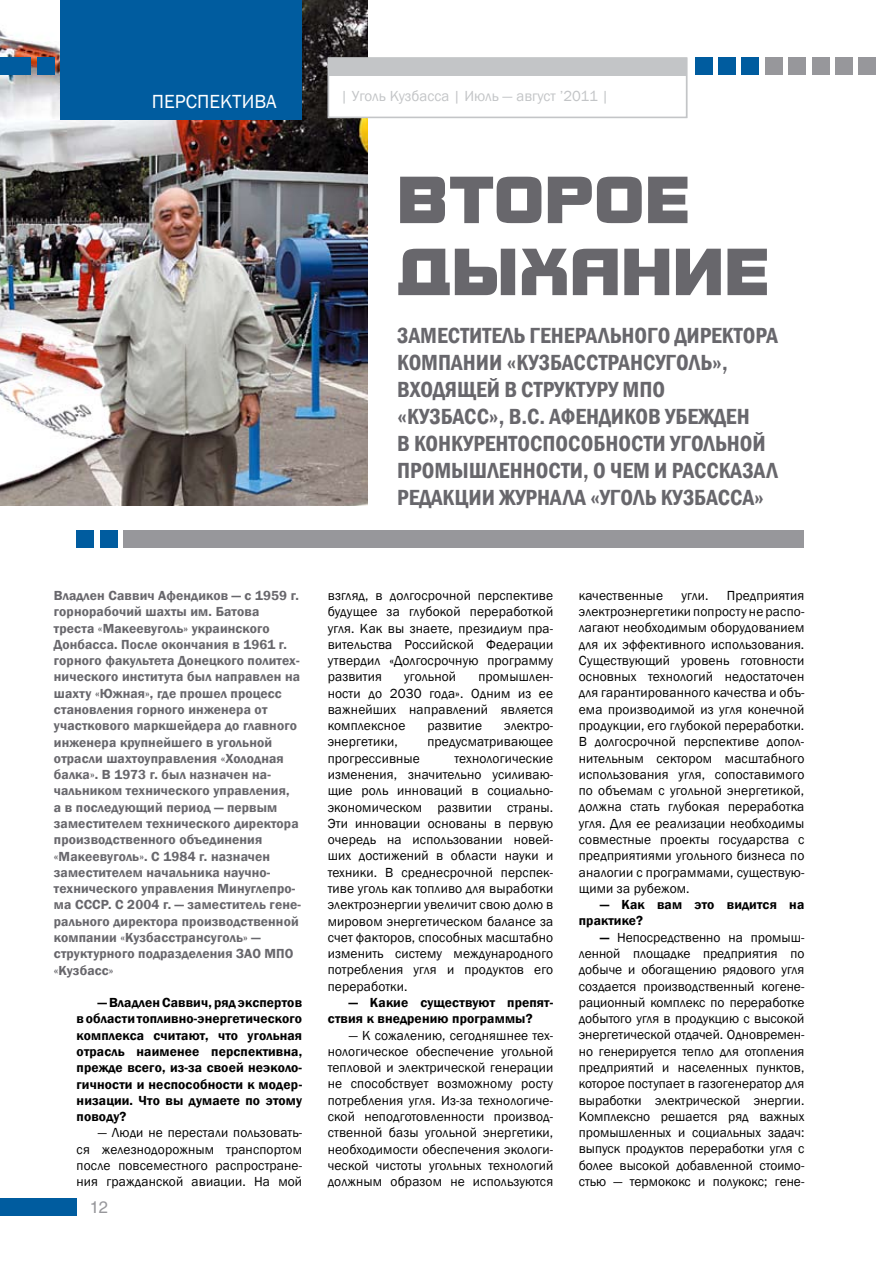
<style>
.page{position:relative;width:881px;height:1263px;background:#fff}
.page>*{position:absolute;margin:0;border:0;box-sizing:border-box;transform-origin:0 0}
.t1{font:600 condensed 22.5px/27px "Franklin Gothic";color:#68676c}
.t2{font:19.5px "Franklin Gothic";color:#fff}
.t3{font:16.5px "Helios";color:#97979b}
.t4{font:15px "Franklin Gothic";color:#c3c5c7}
.t5{font:13.5px/16.4px "Franklin Gothic";letter-spacing:.01em;color:#000;text-align:justify}
.t6{font:600 13.5px/16.4px "Franklin Gothic";letter-spacing:.01em;color:#68676c}
.t7{font:600 13.5px/16.4px "Franklin Gothic";letter-spacing:.01em;color:#000}
.s1{font-weight:600}
</style>
<div class="page">
<img style="left:0;top:0;width:367px;height:505px">
<div style="left:327px;top:57px;width:360px;height:61px;background:#fff;border:2px solid #c3c5c7"></div>
<div style="left:858px;top:58px;width:17px;height:17px;background:#97979b"></div>
<div style="left:327px;top:59px;width:359px;height:17px;background:#c3c5c7"></div>
<div style="left:0;top:1198px;width:77px;height:17px;background:#005c9f"></div>
<div style="left:835px;top:58px;width:17px;height:17px;background:#97979b"></div>
<div style="left:811px;top:58px;width:17px;height:17px;background:#97979b"></div>
<div style="left:788px;top:58px;width:17px;height:17px;background:#97979b"></div>
<div style="left:765px;top:58px;width:17px;height:17px;background:#97979b"></div>
<div style="left:741px;top:58px;width:17px;height:17px;background:#005c9f"></div>
<div style="left:718px;top:58px;width:17px;height:17px;background:#005c9f"></div>
<div style="left:694px;top:58px;width:17px;height:17px;background:#005c9f"></div>
<div style="left:37px;top:58px;width:17px;height:17px;background:#005c9f"></div>
<div style="left:0;top:58px;width:30px;height:17px;background:#005c9f"></div>
<div style="left:60px;top:1px;width:242px;height:119px;background:#005c9f"></div>
<svg style="left:398px;top:249px;width:368px;height:46px"></svg>
<svg style="left:400px;top:177px;width:287px;height:46px"></svg>
<div style="left:123px;top:531px;width:681px;height:17px;background:#97979b"></div>
<div style="left:100px;top:531px;width:17px;height:17px;background:#005c9f"></div>
<div style="left:77px;top:531px;width:17px;height:17px;background:#005c9f"></div>
<h2 class="t2" style="left:152px;top:89px;width:126px">Персп ектива</h2>
<p class="t4" style="left:340px;top:87px;width:270px">| Уголь Кузбасса | Июль — август ’2011 |</p>
<p class="t1" style="left:397px;top:322px;width:382px">Заместитель генерального директора компании «Кузбасстрансуголь», входящей в структуру МПО<br>«Кузбасс», В.С. Афендиков убежден<br>в конкурентоспособности угольной промышленности, о чем и рассказал редакции журнала «Уголь Кузбасса»</p>
<p class="t6" style="left:54px;top:587px;width:248px">Владлен Саввич Афендиков — с 1959 г. горнорабочий шахты им. Батова треста «Макеевуголь» украинского Донбасса. После окончания в 1961 г. горного факультета Донецкого политех&shy;нического института был направлен на шахту «Южная», где прошел процесс становления горного инженера от участкового маркшейдера до главного инженера крупнейшего в угольной отрасли шахтоуправления «Холодная балка». В 1973 г. был назначен на&shy;чальником технического управления,<br>а в последующий период — первым заместителем технического директора производственного объединения «Макеевуголь». С 1984 г. назначен заместителем начальника научно&shy;технического управления Минуглепро&shy;ма СССР. С 2004 г. — заместитель гене&shy;рального директора производственной компании «Кузбасстрансуголь» — структурного подразделения ЗАО МПО «Кузбасс»</p>
<p class="t7" style="left:77px;top:995px;width:227px;text-align:justify;text-indent:21px">— Владлен Саввич, ряд экспертов в области топливно-энергетического комплекса считают, что угольная отрасль наименее перспективна, прежде всего, из-за своей неэколо&shy;гичности и неспособности к модер&shy;низации. Что вы думаете по этому поводу?</p>
<p class="t5" style="left:77px;top:1125px;width:227px;text-indent:21px">— Люди не перестали пользовать&shy;ся железнодорожным транспортом после повсеместного распростране&shy;ния гражданской авиации. На мой</p>
<p class="t3" style="left:90px;top:1197px;width:20px">12</p>
<p class="t5" style="left:327px;top:587px;width:227px">взгляд, в долгосрочной перспективе будущее за глубокой переработкой угля. Как вы знаете, президиум пра&shy;вительства Российской Федерации утвердил «Долгосрочную программу развития</p>
<p class="t5" style="left:404px;top:669px;width:53px">угольной</p>
<p class="t5" style="left:327px;top:669px;width:227px;text-indent:150px">промышлен&shy;ности до 2030 года». Одним из ее важнейших направлений является комплексное</p>
<p class="t5" style="left:427px;top:718px;width:56px">развитие</p>
<p class="t5" style="left:504px;top:718px;width:51px">электро-</p>
<p class="t5" style="left:327px;top:734px;width:71px">энергетики,</p>
<p class="t5" style="left:427px;top:734px;width:127px">предусматривающее</p>
<p class="t5" style="left:327px;top:750px;width:94px">прогрессивные</p>
<p class="t5" style="left:327px;top:750px;width:227px;text-indent:127px">технологические изменения, значительно усиливаю&shy;щие роль инноваций в социально&shy;экономическом развитии страны.<br>Эти инновации основаны в первую очередь на использовании новей&shy;ших достижений в области науки и техники. В среднесрочной перспек&shy;тиве уголь как топливо для выработки электроэнергии увеличит свою долю в мировом энергетическом балансе за счет факторов, способных масштабно изменить систему международного потребления угля и продуктов его переработки.</p>
<p class="t7" style="left:327px;top:994px;width:227px;text-indent:21px">— Какие существуют препят&shy;ствия к внедрению программы?</p>
<p class="t5" style="left:327px;top:1027px;width:227px;text-indent:21px">— К сожалению, сегодняшнее тех&shy;нологическое обеспечение угольной тепловой и электрической генерации не способствует возможному росту потребления угля. Из-за технологиче&shy;ской неподготовленности производ&shy;ственной базы угольной энергетики, необходимости обеспечения экологи&shy;ческой чистоты угольных технологий должным образом не используются</p>
<p class="t5" style="left:578px;top:587px;width:227px;text-indent:148px">Предприятия электроэнергетики попросту не распо&shy;лагают необходимым оборудованием для их эффективного использования.<br>Существующий уровень готовности основных технологий недостаточен для гарантированного качества и объ&shy;ема производимой из угля конечной продукции, его глубокой переработки.<br>В долгосрочной перспективе допол&shy;нительным сектором масштабного использования угля, сопоставимого по объемам с угольной энергетикой, должна стать глубокая переработка угля. Для ее реализации необходимы совместные проекты государства с предприятиями угольного бизнеса по аналогии с программами, существую&shy;щими за рубежом.</p>
<p class="t7" style="left:578px;top:897px;width:227px;text-indent:21px">— Как вам это видится на практике?</p>
<p class="t5" style="left:578px;top:929px;width:227px;text-indent:21px"><span class="s1">—</span> Непосредственно на промыш&shy;ленной площадке предприятия по добыче и обогащению рядового угля создается производственный когене&shy;рационный комплекс по переработке добытого угля в продукцию с высокой энергетической отдачей. Одновремен&shy;но генерируется тепло для отопления предприятий и населенных пунктов, которое поступает в газогенератор для выработки электрической энергии.<br>Комплексно решается ряд важных промышленных и социальных задач: выпуск продуктов переработки угля с более высокой добавленной стоимо&shy;стью — термококс и полукокс; гене-</p>
<p class="t5" style="left:578px;top:587px;width:86px">качественные</p>
<p class="t5" style="left:681px;top:587px;width:29px">угли.</p>
</div>
